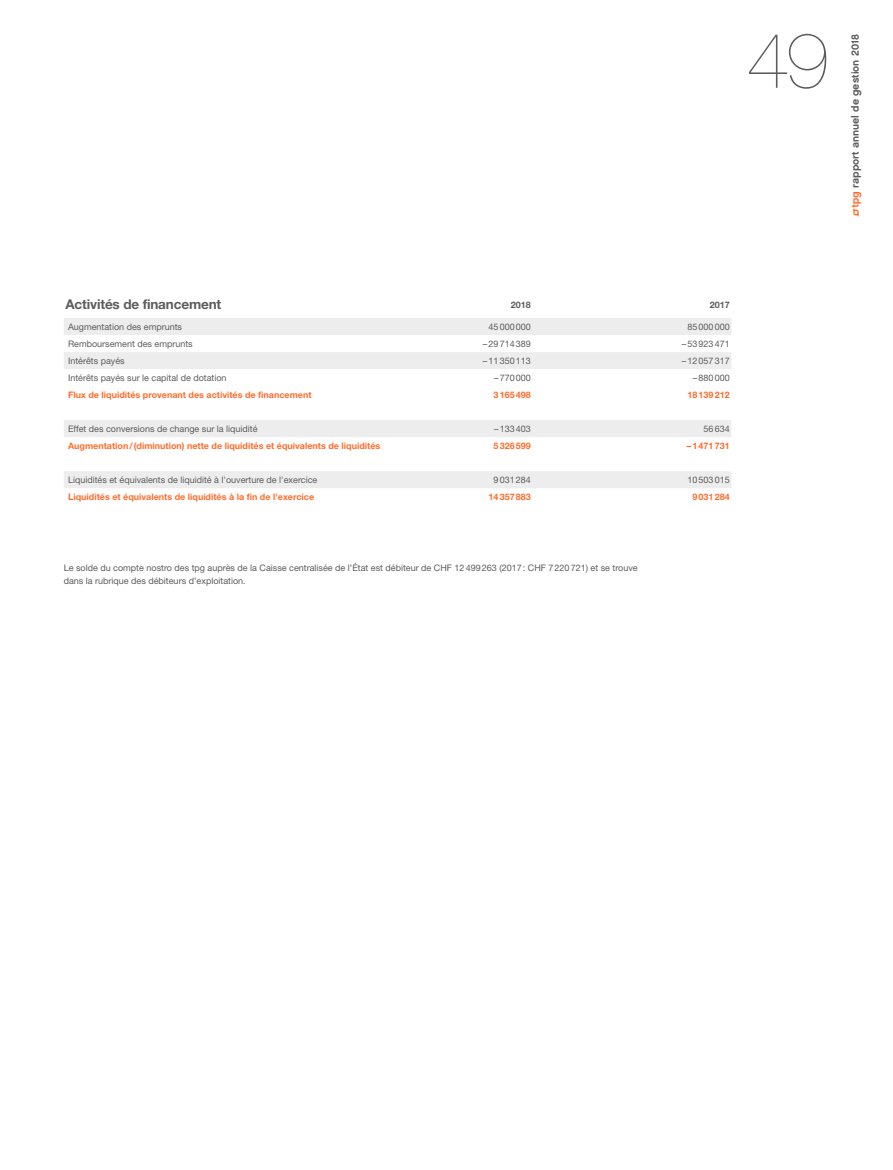
<style>
.page{position:relative;width:893px;height:1170px;background:#fff}
.page>*{position:absolute;margin:0;border:0;box-sizing:border-box;transform-origin:0 0}
.t1{font:200 78px "Helvetica Neue";color:#5c5c5b}
.t2{font:700 13.5px "Helvetica Neue";letter-spacing:-.01em;color:#5c5c5b}
.t3{font:700 10.5px "TPG Rounded";color:#5c5c5b}
.t4{font:9px/12.8px "Helvetica Neue";color:#5c5c5b}
.t5{font:700 9px "Helvetica Neue";color:#ff6d2d}
.t6{font:700 9px "Helvetica Neue";color:#5c5c5b}
.s1{color:#ff6d2d}
</style>
<div class="page">
<svg style="left:64px;top:318px;width:667px;height:170px"></svg>
<svg style="left:64px;top:335px;width:667px;height:51px"></svg>
<h1 class="t1" style="left:746px;top:15px;width:84px">49</h1>
<p class="t3" style="left:849px;top:216px;width:184px;rotate:-90deg"><span class="s1">ƒ</span> rapport annuel de gestion 2018</p>
<h2 class="t2" style="left:65px;top:296px;width:157px">Activités de financement</h2>
<p class="t6" style="left:511px;top:299px;width:22px">2018</p>
<p class="t6" style="left:710px;top:299px;width:22px">2017</p>
<p class="t4" style="left:68px;top:320px;width:116px">Augmentation des emprunts</p>
<p class="t4" style="left:489px;top:320px;width:44px">45000000</p>
<p class="t4" style="left:687px;top:320px;width:44px">85000000</p>
<p class="t4" style="left:68px;top:337px;width:126px">Remboursement des emprunts</p>
<p class="t4" style="left:483px;top:337px;width:49px">–29714389</p>
<p class="t4" style="left:682px;top:337px;width:49px">–53923471</p>
<p class="t4" style="left:68px;top:354px;width:58px">Intérêts payés</p>
<p class="t4" style="left:483px;top:354px;width:49px">–11350113</p>
<p class="t4" style="left:682px;top:354px;width:49px">–12057317</p>
<p class="t4" style="left:68px;top:371px;width:160px">Intérêts payés sur le capital de dotation</p>
<p class="t4" style="left:494px;top:371px;width:38px">–770000</p>
<p class="t4" style="left:693px;top:371px;width:38px">–880000</p>
<p class="t5" style="left:68px;top:389px;width:245px">Flux de liquidités provenant des activités de financement</p>
<p class="t5" style="left:494px;top:389px;width:39px">3165498</p>
<p class="t5" style="left:687px;top:389px;width:44px">18139212</p>
<p class="t4" style="left:68px;top:422px;width:191px">Effet des conversions de change sur la liquidité</p>
<p class="t4" style="left:494px;top:422px;width:38px">–133403</p>
<p class="t4" style="left:703px;top:422px;width:28px">56634</p>
<p class="t5" style="left:68px;top:440px;width:314px">Augmentation/(diminution) nette de liquidités et équivalents de liquidités</p>
<p class="t5" style="left:494px;top:440px;width:39px">5326599</p>
<p class="t5" style="left:687px;top:440px;width:44px">–1471731</p>
<p class="t4" style="left:68px;top:473px;width:251px">Liquidités et équivalents de liquidité à l'ouverture de l'exercice</p>
<p class="t4" style="left:494px;top:473px;width:39px">9031284</p>
<p class="t4" style="left:687px;top:473px;width:44px">10503015</p>
<p class="t5" style="left:68px;top:491px;width:248px">Liquidités et équivalents de liquidités à la fin de l'exercice</p>
<p class="t5" style="left:489px;top:491px;width:44px">14357883</p>
<p class="t5" style="left:692px;top:491px;width:39px">9031284</p>
<p class="t4" style="left:64px;top:561px;width:575px">Le solde du compte nostro des tpg auprès de la Caisse centralisée de l’État est débiteur de CHF 12499263 (2017: CHF 7220721) et se trouve dans la rubrique des débiteurs d’exploitation.</p>
</div>
